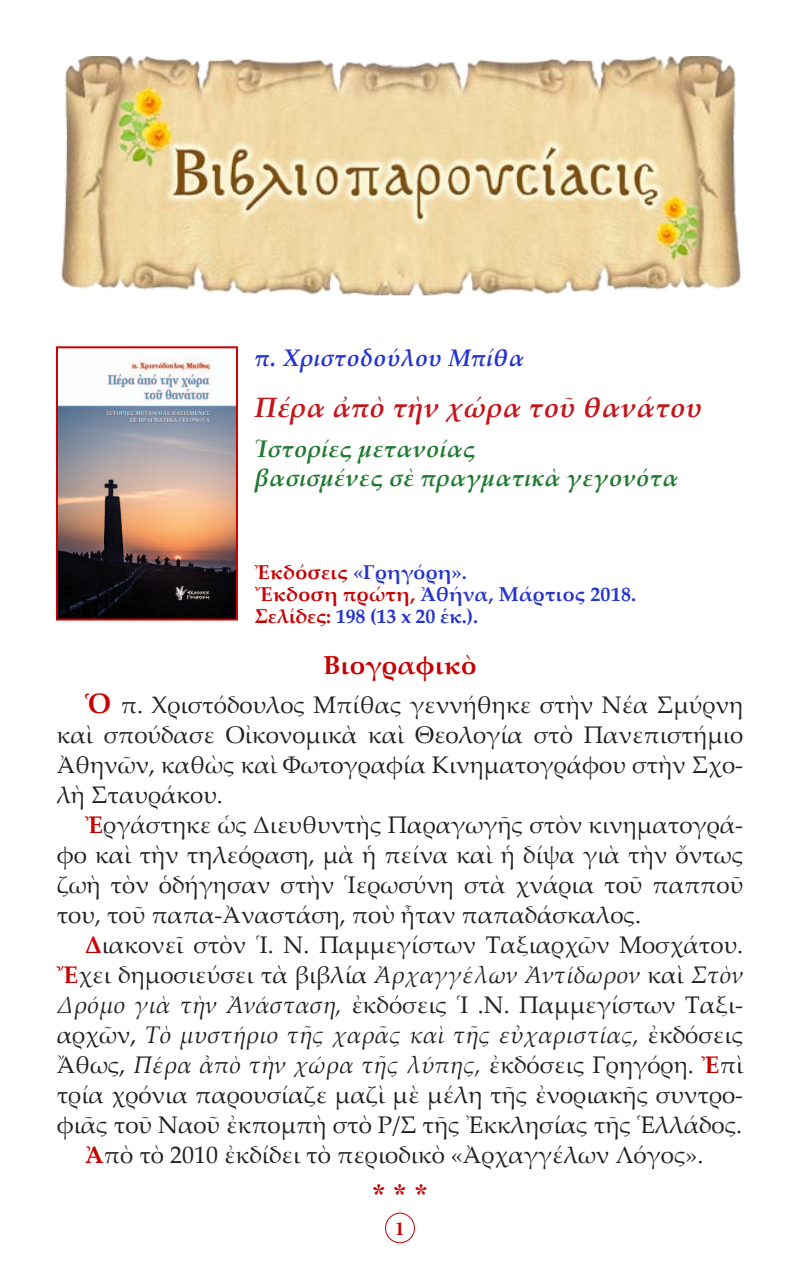
<style>
.page{position:relative;width:800px;height:1270px;background:#fff}
.page>*{position:absolute;margin:0;border:0;box-sizing:border-box;transform-origin:0 0}
.t1{font:italic 700 28px "Palatino Linotype";letter-spacing:.01em;color:#c4161c}
.t2{font:28px "CTOS New Times Bold Test 1";color:#c80000}
.t3{font:700 26px "Palatino Linotype";letter-spacing:.01em;color:#c80000}
.t4{font:24px/30px "Palatino Linotype";color:#231f20;text-align:justify}
.t5{font:italic 700 24px "Palatino Linotype";letter-spacing:.01em;color:#207a31}
.t6{font:italic 700 24px "Palatino Linotype";letter-spacing:.02em;color:#2534d0}
.t7{font:700 20px "Palatino Linotype";letter-spacing:.01em;color:#2534d0}
.t8{font:700 20px "Palatino Linotype";letter-spacing:-.01em;color:#2534d0}
.t9{font:700 20px "Minion Pro";color:#c80000}
.s1{color:#c80000}
.s2{font-weight:700;font-size:28px;color:#c80000}
.s3{font-weight:700;color:#c80000}
.s4{font-style:italic}
</style>
<div class="page">
<div style="left:385px;top:1213px;width:30px;height:30px;border:1px solid #c80000;border-radius:50%"></div>
<img style="left:61px;top:57px;width:680px;height:239px">
<img style="left:59px;top:357px;width:176px;height:260px">
<div style="left:56px;top:346px;width:182px;height:274px;border:2px solid #c80000"></div>
<p class="t6" style="left:255px;top:341px;width:271px">π. Χριστοδούλου Μπίθα</p>
<p class="t1" style="left:255px;top:387px;width:449px">Πέρα ἀπὸ τὴν χώρα τοῦ θανάτου</p>
<p class="t5" style="left:255px;top:432px;width:222px">Ἱστορίες μετανοίας</p>
<p class="t5" style="left:255px;top:461px;width:425px">βασισμένες σὲ πραγματικὰ γεγονότα</p>
<p class="t7" style="left:255px;top:558px;width:213px"><span class="s1">Ἐκδόσεις</span> «Γρηγόρη».</p>
<p class="t7" style="left:255px;top:580px;width:383px"><span class="s1">Ἔκδοση πρώτη,</span> Ἀθήνα, Μάρτιος 2018.</p>
<p class="t8" style="left:255px;top:602px;width:225px"><span class="s1">Σελίδες:</span> 198 (13 x 20 ἑκ.).</p>
<p class="t3" style="left:323px;top:646px;width:155px">Βιογραφικὸ</p>
<p class="t4" style="left:85px;top:689px;width:660px"><span class="s2">Ὁ</span> π. Χριστόδουλος Μπίθας γεννήθηκε στὴν Νέα Σμύρνη</p>
<p class="t4" style="left:57px;top:719px;width:688px">καὶ σπούδασε Οἰκονομικὰ καὶ Θεολογία στὸ Πανεπιστήμιο</p>
<p class="t4" style="left:57px;top:749px;width:688px">Ἀθηνῶν, καθὼς καὶ Φωτογραφία Κινηματογράφου στὴν Σχο&shy;λὴ Σταυράκου.</p>
<p class="t4" style="left:57px;top:809px;width:688px;text-indent:28px"><span class="s3">Ἐ</span>ργάστηκε ὡς Διευθυντὴς Παραγωγῆς στὸν κινηματογρά&shy;φο καὶ τὴν τηλεόραση, μὰ ἡ πείνα καὶ ἡ δίψα γιὰ τὴν ὄντως ζωὴ τὸν ὁδήγησαν στὴν Ἱερωσύνη στὰ χνάρια τοῦ παπποῦ του, τοῦ παπα-Ἀναστάση, ποὺ ἦταν παπαδάσκαλος.</p>
<p class="t4" style="left:57px;top:929px;width:688px;text-indent:28px"><span class="s3">Δ</span>ιακονεῖ στὸν Ἱ. Ν. Παμμεγίστων Ταξιαρχῶν Μοσχάτου.<br><span class="s3">Ἔ</span>χει δημοσιεύσει τὰ βιβλία <span class="s4">Ἀρχαγγέλων Ἀντίδωρον</span> καὶ <span class="s4">Στὸν Δρόμο γιὰ τὴν Ἀνάσταση,</span> ἐκδόσεις Ἱ .Ν. Παμμεγίστων Ταξι&shy;αρχῶν, <span class="s4">Τὸ μυστήριο τῆς χαρᾶς καὶ τῆς εὐχαριστίας,</span> ἐκδόσεις Ἄθως, <span class="s4">Πέρα ἀπὸ τὴν χώρα τῆς λύπης,</span> ἐκδόσεις Γρηγόρη. <span class="s3">Ἐ</span>πὶ τρία χρόνια παρουσίαζε μαζὶ μὲ μέλη τῆς ἐνοριακῆς συντρο&shy;φιᾶς τοῦ Ναοῦ ἐκπομπὴ στὸ Ρ/Σ τῆς Ἐκκλησίας τῆς Ἑλλάδος.</p>
<p class="t4" style="left:85px;top:1139px;width:620px"><span class="s3">Ἀ</span>πὸ τὸ 2010 ἐκδίδει τὸ περιοδικὸ «Ἀρχαγγέλων Λόγος».</p>
<p class="t2" style="left:372px;top:1178px;width:57px">* * *</p>
<p class="t9" style="left:395px;top:1214px;width:11px">1</p>
</div>
